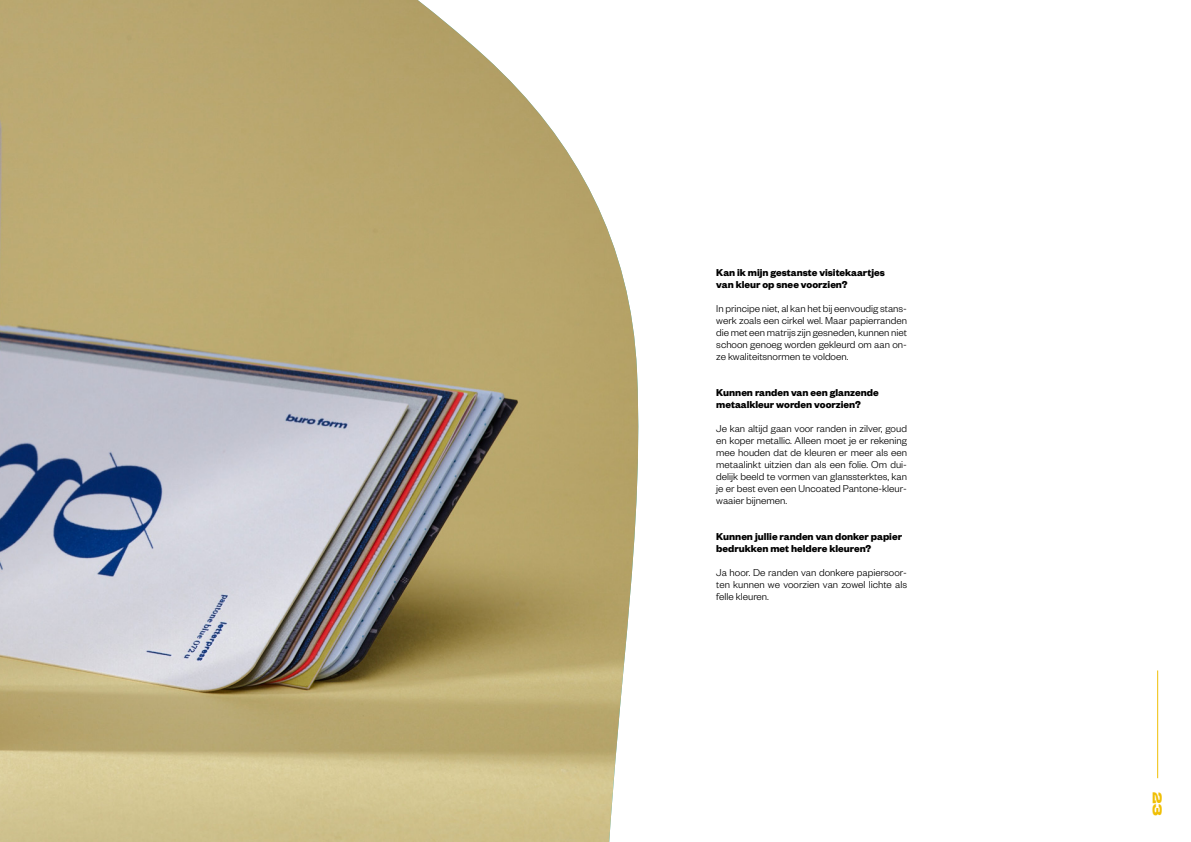
<style>
.page{position:relative;width:1191px;height:842px;background:#fff}
.page>*{position:absolute;margin:0;border:0;box-sizing:border-box;transform-origin:0 0}
.t1{font:500 12px "Druk Wide";color:#f0bf05}
.t2{font:300 11px/12px "Founders Grotesk";color:#000;text-align:justify}
.t3{font:700 11px/12px "Founders Grotesk";color:#000}
</style>
<div class="page">
<hr style="left:1157px;top:670px;width:1px;height:108px;background:#f0bf05">
<img style="left:0;top:0;width:639px;height:842px">
<p class="t3" style="left:716px;top:266px;width:170px">Kan ik mijn gestanste visitekaartjes van kleur op snee voorzien?</p>
<p class="t2" style="left:716px;top:302px;width:192px">In principe niet, al kan het bij eenvoudig stans&shy;werk zoals een cirkel wel. Maar papierranden die met een matrijs zijn gesneden, kunnen niet schoon genoeg worden gekleurd om aan on&shy;ze kwaliteitsnormen te voldoen.</p>
<p class="t3" style="left:716px;top:386px;width:164px">Kunnen randen van een glanzende metaalkleur worden voorzien?</p>
<p class="t2" style="left:716px;top:422px;width:192px">Je kan altijd gaan voor randen in zilver, goud en koper metallic. Alleen moet je er rekening mee houden dat de kleuren er meer als een metaalinkt uitzien dan als een folie. Om dui&shy;delijk beeld te vormen van glanssterktes, kan je er best even een Uncoated Pantone-kleur&shy;waaier bijnemen.</p>
<p class="t3" style="left:716px;top:530px;width:187px">Kunnen jullie randen van donker papier bedrukken met heldere kleuren?</p>
<p class="t2" style="left:716px;top:566px;width:192px">Ja hoor. De randen van donkere papiersoor&shy;ten kunnen we voorzien van zowel lichte als felle kleuren.</p>
<p class="t1" style="left:1167px;top:792px;width:25px;rotate:90deg">23</p>
</div>
